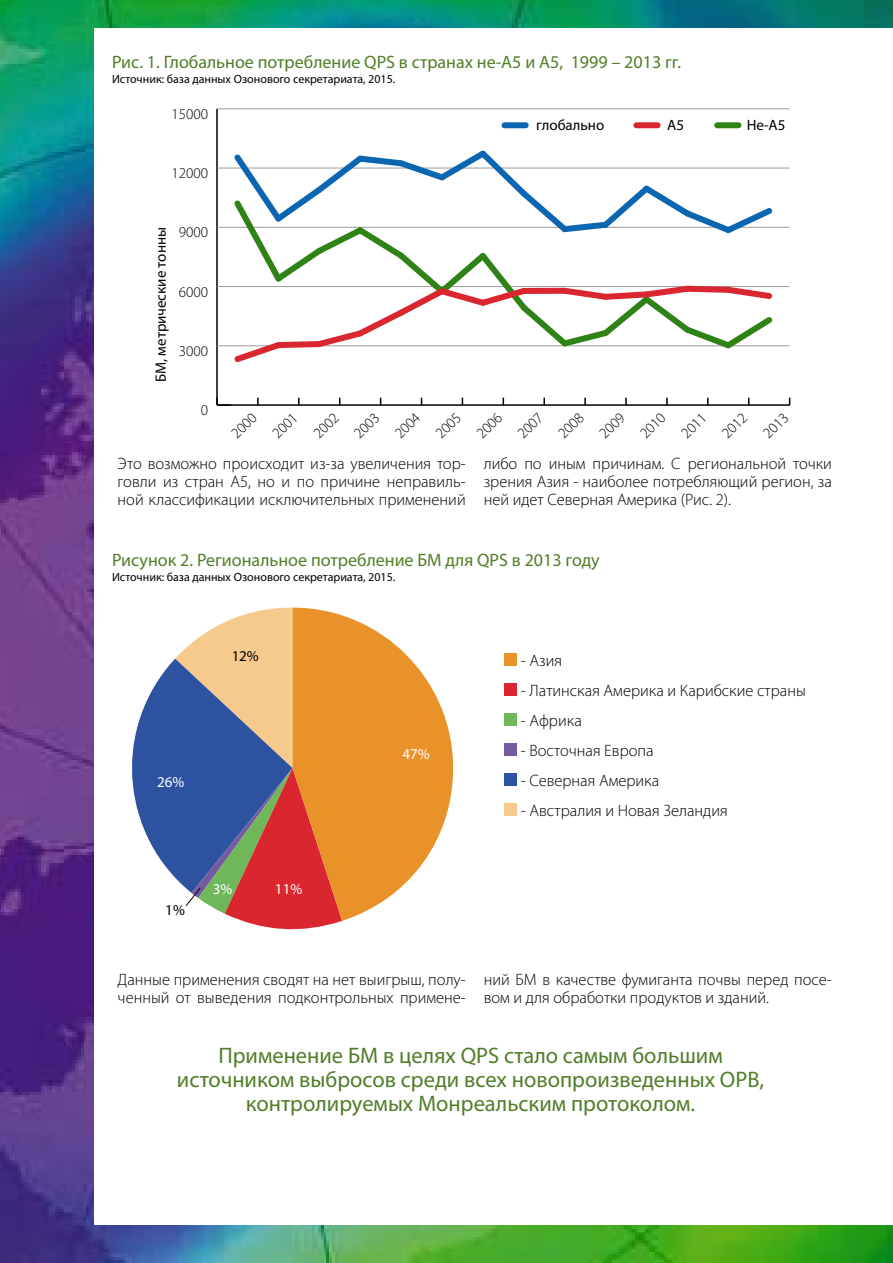
<style>
.page{position:relative;width:893px;height:1263px;background:#fff}
.page>*{position:absolute;margin:0;border:0;box-sizing:border-box;transform-origin:0 0}
.t1{font:22.5px/24px "Myriad Pro";color:#517e29;text-align:center}
.t2{font:18px "Myriad Pro";color:#517e29}
.t3{font:300 16.5px/18px "Myriad Pro";color:#000;text-align:justify}
.t4{font:300 15px "Myriad Pro";color:#000}
.t5{font:15px "Myriad Pro";color:#000}
.t6{font:15px "Myriad Pro";color:#fff}
.t7{font:12px "Myriad Pro";color:#000}
</style>
<div class="page">
<img style="left:0;top:0;width:893px;height:1262px">
<div style="left:95px;top:28px;width:798px;height:1197px;background:#fff"></div>
<hr style="left:217px;top:404px;width:573px;height:2px;background:#000">
<svg style="left:257px;top:398px;width:2px;height:7px"></svg>
<svg style="left:298px;top:398px;width:2px;height:7px"></svg>
<svg style="left:543px;top:398px;width:2px;height:7px"></svg>
<svg style="left:584px;top:398px;width:2px;height:7px"></svg>
<svg style="left:625px;top:398px;width:2px;height:7px"></svg>
<svg style="left:666px;top:398px;width:2px;height:7px"></svg>
<svg style="left:707px;top:398px;width:2px;height:7px"></svg>
<hr style="left:216px;top:109px;width:2px;height:296px;background:#000">
<svg style="left:216px;top:398px;width:15px;height:8px"></svg>
<hr style="left:217px;top:346px;width:573px;height:1px;background:#9c9c9c">
<hr style="left:217px;top:286px;width:573px;height:1px;background:#9c9c9c">
<hr style="left:217px;top:227px;width:573px;height:1px;background:#9c9c9c">
<hr style="left:217px;top:168px;width:573px;height:1px;background:#9c9c9c">
<hr style="left:217px;top:109px;width:573px;height:1px;background:#9c9c9c">
<svg style="left:229px;top:150px;width:548px;height:212px"></svg>
<div style="left:504px;top:122px;width:22px;height:6px;background:#0b66b2"></div>
<div style="left:717px;top:122px;width:21px;height:6px;background:#2f8316"></div>
<div style="left:636px;top:122px;width:22px;height:6px;background:#d9262f"></div>
<svg style="left:342px;top:615px;width:111px;height:306px;fill:#e99229"></svg>
<svg style="left:132px;top:608px;width:210px;height:322px"></svg>
<div style="left:505px;top:653px;width:12px;height:13px;background:#e99229"></div>
<div style="left:505px;top:683px;width:12px;height:13px;background:#d9262f"></div>
<div style="left:505px;top:713px;width:12px;height:13px;background:#70b759"></div>
<div style="left:505px;top:743px;width:12px;height:13px;background:#745a9e"></div>
<div style="left:505px;top:773px;width:12px;height:13px;background:#2c52a0"></div>
<div style="left:505px;top:803px;width:12px;height:13px;background:#f6c98d"></div>
<p class="t2" style="left:112px;top:50px;width:571px">Рис. 1. Глобальное потребление QPS в странах не-A5 и A5, 1999 – 2013 гг.</p>
<p class="t7" style="left:112px;top:71px;width:285px">Источник: база данных Озонового секретариата, 2015.</p>
<p class="t4" style="left:171px;top:105px;width:38px">15000</p>
<p class="t4" style="left:171px;top:164px;width:38px">12000</p>
<p class="t5" style="left:152px;top:382px;width:156px;rotate:-90deg">БМ, метрические тонны</p>
<p class="t4" style="left:179px;top:223px;width:31px">9000</p>
<p class="t4" style="left:179px;top:283px;width:31px">6000</p>
<p class="t4" style="left:179px;top:342px;width:31px">3000</p>
<p class="t4" style="left:201px;top:401px;width:9px">0</p>
<p class="t5" style="left:536px;top:115px;width:70px">глобально</p>
<p class="t5" style="left:667px;top:115px;width:18px">А5</p>
<p class="t5" style="left:747px;top:115px;width:40px">Не-А5</p>
<p class="t4" style="left:227px;top:429px;width:31px;rotate:-45deg">2000</p>
<p class="t4" style="left:268px;top:429px;width:31px;rotate:-45deg">2001</p>
<p class="t4" style="left:309px;top:429px;width:31px;rotate:-45deg">2002</p>
<p class="t4" style="left:350px;top:429px;width:31px;rotate:-45deg">2003</p>
<p class="t4" style="left:391px;top:429px;width:31px;rotate:-45deg">2004</p>
<p class="t4" style="left:432px;top:429px;width:31px;rotate:-45deg">2005</p>
<p class="t4" style="left:473px;top:429px;width:31px;rotate:-45deg">2006</p>
<p class="t4" style="left:514px;top:429px;width:31px;rotate:-45deg">2007</p>
<p class="t4" style="left:554px;top:429px;width:31px;rotate:-45deg">2008</p>
<p class="t4" style="left:595px;top:429px;width:31px;rotate:-45deg">2009</p>
<p class="t4" style="left:636px;top:429px;width:31px;rotate:-45deg">2010</p>
<p class="t4" style="left:677px;top:429px;width:31px;rotate:-45deg">2011</p>
<p class="t4" style="left:718px;top:429px;width:31px;rotate:-45deg">2012</p>
<p class="t4" style="left:759px;top:429px;width:31px;rotate:-45deg">2013</p>
<p class="t3" style="left:118px;top:455px;width:350px">Это возможно происходит из-за увеличения тор&shy;говли из стран A5, но и по причине неправиль&shy;ной классификации исключительных применений</p>
<p class="t3" style="left:484px;top:455px;width:350px">либо по иным причинам. С региональной точки зрения Азия - наиболее потребляющий регион, за ней идет Северная Америка (Рис. 2).</p>
<p class="t2" style="left:112px;top:549px;width:489px">Рисунок 2. Региональное потребление БМ для QPS в 2013 году</p>
<p class="t7" style="left:112px;top:570px;width:285px">Источник: база данных Озонового секретариата, 2015.</p>
<p class="t6" style="left:157px;top:773px;width:29px">26%</p>
<p class="t5" style="left:165px;top:901px;width:21px">1%</p>
<p class="t5" style="left:231px;top:647px;width:29px">12%</p>
<p class="t3" style="left:521px;top:651px;width:43px">- Азия</p>
<p class="t3" style="left:521px;top:681px;width:286px">- Латинская Америка и Карибские страны</p>
<p class="t3" style="left:521px;top:711px;width:62px">- Африка</p>
<p class="t3" style="left:521px;top:741px;width:134px">- Восточная Европа</p>
<p class="t3" style="left:521px;top:771px;width:140px">- Северная Америка</p>
<p class="t3" style="left:521px;top:801px;width:208px">- Австралия и Новая Зеландия</p>
<p class="t6" style="left:402px;top:745px;width:29px">47%</p>
<p class="t6" style="left:213px;top:880px;width:21px">3%</p>
<p class="t6" style="left:275px;top:880px;width:29px">11%</p>
<p class="t3" style="left:118px;top:970px;width:350px">Данные применения сводят на нет выигрыш, полу&shy;ченный от выведения подконтрольных примене-</p>
<p class="t3" style="left:484px;top:970px;width:350px">ний БМ в качестве фумиганта почвы перед посе&shy;вом и для обработки продуктов и зданий.</p>
<h1 class="t1" style="left:177px;top:1043px;width:589px">Применение БМ в целях QPS стало самым большим источником выбросов среди всех новопроизведенных ОРВ, контролируемых Монреальским протоколом.</h1>
</div>
